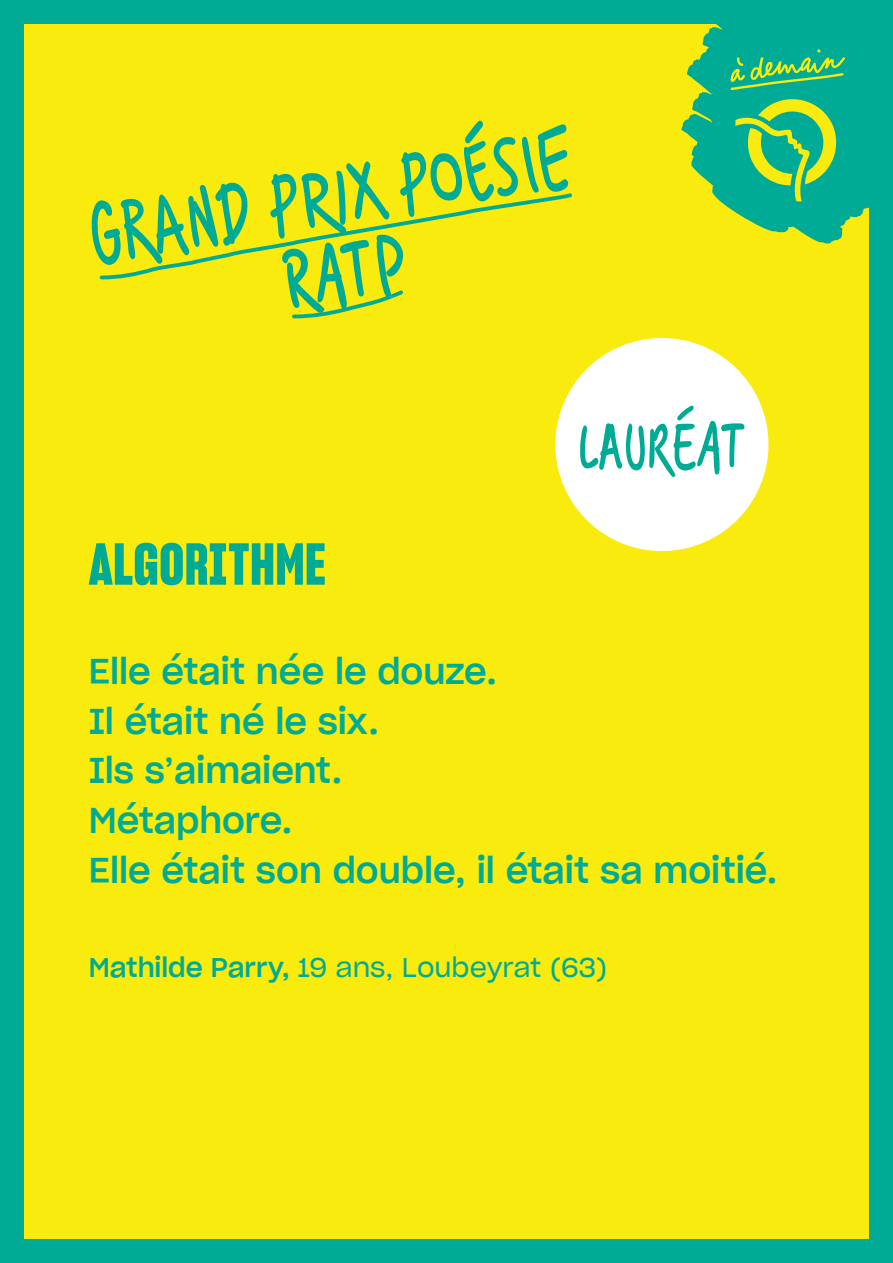
<style>
.page{position:relative;width:893px;height:1263px;background:#00ab95}
.page>*{position:absolute;margin:0;border:0;box-sizing:border-box;transform-origin:0 0}
.t1{font:91.35px/77.4px "Ademain";color:#00ab95;text-align:center}
.t2{font:72.15px "Ademain";color:#00ab95}
.t3{font:57.45px "Sharp Grotesk Bold 14";letter-spacing:.01em;color:#00ab95}
.t4{font:34.95px/49.7px "Sharp Grotesk Medium 20";color:#00ab95}
.t5{font:26.4px "Sharp Grotesk Book 20";color:#00ab95}
.s1{font-family:"Sharp Grotesk Medium 20"}
</style>
<div class="page">
<div style="left:24px;top:24px;width:845px;height:1215px;background:#f9eb0d"></div>
<svg style="left:681px;top:24px;width:188px;height:220px;fill:#00ab95"></svg>
<svg style="left:729px;top:49px;width:116px;height:152px"></svg>
<svg style="left:292px;top:290px;width:111px;height:29px"></svg>
<svg style="left:99px;top:193px;width:473px;height:87px"></svg>
<svg style="left:555px;top:338px;width:214px;height:213px;fill:#fff"></svg>
<h1 class="t1" style="left:83px;top:196px;width:488px;rotate:-9deg">GRAND PRIX POÉSIE<br>RATP</h1>
<h3 class="t3" style="left:89px;top:526px;width:238px">ALGORITHME</h3>
<h2 class="t2" style="left:578px;top:396px;width:170px">LAURÉAT</h2>
<p class="t4" style="left:89px;top:644px;width:690px">Elle était née le douze.<br>Il était né le six.<br>Ils s’aimaient.<br>Métaphore.<br>Elle était son double, il était sa moitié.</p>
<p class="t5" style="left:89px;top:947px;width:520px"><span class="s1">Mathilde Parry,</span> 19 ans, Loubeyrat (63)</p>
</div>
